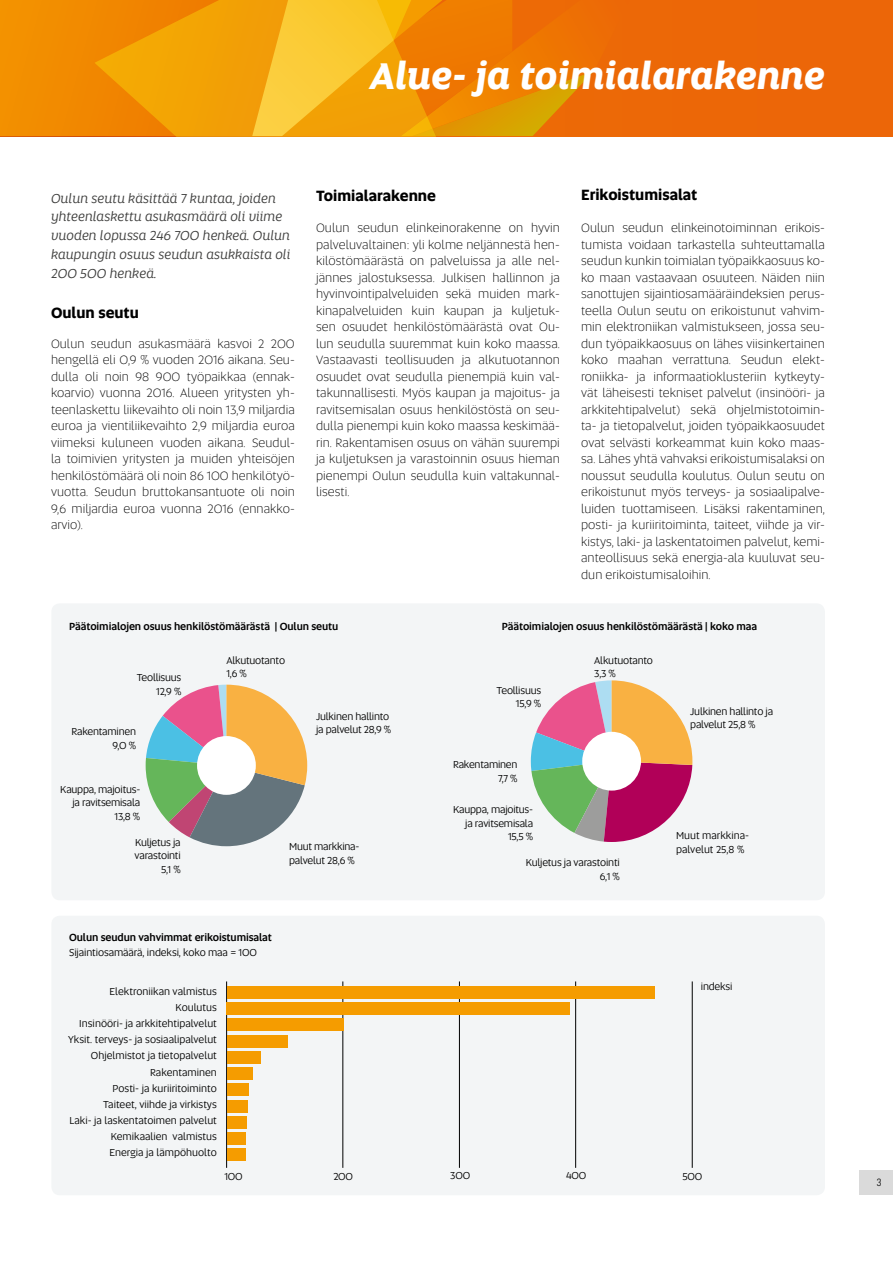
<style>
.page{position:relative;width:893px;height:1263px;background:#fff}
.page>*{position:absolute;margin:0;border:0;box-sizing:border-box;transform-origin:0 0}
.t1{font:italic 700 37.5px "Altis";color:#fff}
.t2{font:700 15px "Altis";color:#000}
.t3{font:italic 13.5px/18.8px "Altis";color:#3c3c3b}
.t4{font:300 12.75px/16.5px "Altis";letter-spacing:.005em;color:#000;text-align:justify}
.t5{font:10.5px/13.5px "Altis";letter-spacing:-.015em;color:#000;text-align:right}
.t6{font:500 10.5px "Altis";letter-spacing:-.01em;color:#000}
.t7{font:300 condensed 10.5px "Univers LT Std";color:#000}
</style>
<div class="page">
<div style="left:859px;top:1171px;width:34px;height:24px;background:#dadada"></div>
<div style="left:0;top:0;width:893px;height:136px;background:#ec6707"></div>
<svg style="left:0;top:0;width:595px;height:136px"></svg>
<svg style="left:94px;top:0;width:393px;height:136px;background:#f3a00d"></svg>
<div style="left:51px;top:603px;width:774px;height:297px;background:#f3f5f6;border-radius:9px"></div>
<svg style="left:531px;top:680px;width:161px;height:162px"></svg>
<svg style="left:146px;top:685px;width:161px;height:161px"></svg>
<div style="left:51px;top:916px;width:774px;height:279px;background:#f3f5f6;border-radius:9px"></div>
<div style="left:197px;top:736px;width:59px;height:59px;background:#fff;border-radius:50%"></div>
<div style="left:582px;top:732px;width:59px;height:58px;background:#fff;border-radius:50%"></div>
<hr style="left:226px;top:981px;width:1px;height:182px;background:#000">
<hr style="left:343px;top:981px;width:1px;height:182px;background:#000">
<hr style="left:459px;top:981px;width:1px;height:182px;background:#000">
<hr style="left:575px;top:981px;width:1px;height:182px;background:#000">
<hr style="left:692px;top:981px;width:1px;height:182px;background:#000">
<div style="left:227px;top:1132px;width:18px;height:13px;background:#f59c00"></div>
<div style="left:227px;top:986px;width:428px;height:12px;background:#f59c00"></div>
<div style="left:227px;top:1149px;width:18px;height:12px;background:#f59c00"></div>
<div style="left:227px;top:1067px;width:26px;height:12px;background:#f59c00"></div>
<div style="left:227px;top:1084px;width:22px;height:12px;background:#f59c00"></div>
<div style="left:227px;top:1051px;width:33px;height:12px;background:#f59c00"></div>
<div style="left:227px;top:1116px;width:20px;height:12px;background:#f59c00"></div>
<div style="left:227px;top:1019px;width:117px;height:12px;background:#f59c00"></div>
<div style="left:227px;top:1002px;width:343px;height:12px;background:#f59c00"></div>
<div style="left:227px;top:1035px;width:61px;height:12px;background:#f59c00"></div>
<div style="left:227px;top:1100px;width:21px;height:12px;background:#f59c00"></div>
<h1 class="t1" style="left:370px;top:48px;width:456px">Alue- ja toimialarakenne</h1>
<p class="t3" style="left:51px;top:188px;width:241px">Oulun seutu käsittää 7 kuntaa, joiden yhteenlaskettu asukasmäärä oli viime vuoden lopussa 246 700 henkeä. Oulun kaupungin osuus seudun asukkaista oli 200 500 henkeä.</p>
<p class="t2" style="left:51px;top:301px;width:89px">Oulun seutu</p>
<p class="t4" style="left:51px;top:335px;width:245px">Oulun seudun asukasmäärä kasvoi 2 200 hengellä eli 0,9 % vuoden 2016 aikana. Seu&shy;dulla oli noin 98 900 työpaikkaa (ennak&shy;koarvio) vuonna 2016. Alueen yritysten yh&shy;teenlaskettu liikevaihto oli noin 13,9 miljardia euroa ja vientiliikevaihto 2,9 miljardia euroa viimeksi kuluneen vuoden aikana. Seudul&shy;la toimivien yritysten ja muiden yhteisöjen henkilöstömäärä oli noin 86 100 henkilötyö&shy;vuotta. Seudun bruttokansantuote oli noin 9,6 miljardia euroa vuonna 2016 (ennakko&shy;arvio).</p>
<p class="t2" style="left:316px;top:184px;width:121px">Toimialarakenne</p>
<p class="t4" style="left:316px;top:219px;width:245px">Oulun seudun elinkeinorakenne on hyvin palveluvaltainen: yli kolme neljännestä hen&shy;kilöstömäärästä on palveluissa ja alle nel&shy;jännes jalostuksessa. Julkisen hallinnon ja hyvinvointipalveluiden sekä muiden mark&shy;kinapalveluiden kuin kaupan ja kuljetuk&shy;sen osuudet henkilöstömäärästä ovat Ou&shy;lun seudulla suuremmat kuin koko maassa.<br>Vastaavasti teollisuuden ja alkutuotannon osuudet ovat seudulla pienempiä kuin val&shy;takunnallisesti. Myös kaupan ja majoitus- ja ravitsemisalan osuus henkilöstöstä on seu&shy;dulla pienempi kuin koko maassa keskimää&shy;rin. Rakentamisen osuus on vähän suurempi ja kuljetuksen ja varastoinnin osuus hieman pienempi Oulun seudulla kuin valtakunnal&shy;lisesti.</p>
<p class="t2" style="left:581px;top:184px;width:118px">Erikoistumisalat</p>
<p class="t4" style="left:581px;top:219px;width:245px">Oulun seudun elinkeinotoiminnan erikois&shy;tumista voidaan tarkastella suhteuttamalla seudun kunkin toimialan työpaikkaosuus ko&shy;ko maan vastaavaan osuuteen. Näiden niin sanottujen sijaintiosamääräindeksien perus&shy;teella Oulun seutu on erikoistunut vahvim&shy;min elektroniikan valmistukseen, jossa seu&shy;dun työpaikkaosuus on lähes viisinkertainen koko maahan verrattuna. Seudun elekt&shy;roniikka- ja informaatioklusteriin kytkeyty&shy;vät läheisesti tekniset palvelut (insinööri- ja arkkitehtipalvelut) sekä ohjelmistotoimin&shy;ta- ja tietopalvelut, joiden työpaikkaosuudet ovat selvästi korkeammat kuin koko maas&shy;sa. Lähes yhtä vahvaksi erikoistumisalaksi on noussut seudulla koulutus. Oulun seutu on erikoistunut myös terveys- ja sosiaalipalve&shy;luiden tuottamiseen. Lisäksi rakentaminen, posti- ja kuriiritoiminta, taiteet, viihde ja vir&shy;kistys, laki- ja laskentatoimen palvelut, kemi&shy;anteollisuus sekä energia-ala kuuluvat seu&shy;dun erikoistumisaloihin.</p>
<p class="t6" style="left:69px;top:619px;width:271px">Päätoimialojen osuus henkilöstömäärästä | Oulun seutu</p>
<p class="t6" style="left:502px;top:619px;width:257px">Päätoimialojen osuus henkilöstömäärästä | koko maa</p>
<p class="t5" style="left:226px;top:653px;width:60px;text-align:left">Alkutuotanto<br>1,6 %</p>
<p class="t5" style="left:594px;top:653px;width:60px;text-align:left">Alkutuotanto<br>3,3 %</p>
<p class="t5" style="left:137px;top:671px;width:46px">Teollisuus<br>12,9 %</p>
<p class="t5" style="left:497px;top:683px;width:46px">Teollisuus<br>15,9 %</p>
<p class="t5" style="left:690px;top:704px;width:84px;text-align:left">Julkinen hallinto ja palvelut 25,8 %</p>
<p class="t5" style="left:316px;top:709px;width:77px;text-align:left">Julkinen hallinto ja palvelut 28,9 %</p>
<p class="t5" style="left:72px;top:725px;width:66px">Rakentaminen<br>9,0 %</p>
<p class="t5" style="left:60px;top:782px;width:82px">Kauppa, majoitus&shy;ja ravitsemisala<br>13,8 %</p>
<p class="t5" style="left:135px;top:835px;width:48px">Kuljetus ja varastointi<br>5,1 %</p>
<p class="t5" style="left:289px;top:839px;width:72px;text-align:left">Muut markkina&shy;palvelut 28,6 %</p>
<p class="t6" style="left:69px;top:929px;width:204px">Oulun seudun vahvimmat erikoistumisalat</p>
<p class="t5" style="left:69px;top:945px;width:189px">Sijaintiosamäärä, indeksi, koko maa = 100</p>
<p class="t5" style="left:68px;top:983px;width:150px;line-height:16.2px">Elektroniikan valmistus<br>Koulutus<br>Insinööri- ja arkkitehtipalvelut<br>Yksit. terveys- ja sosiaalipalvelut<br>Ohjelmistot ja tietopalvelut<br>Rakentaminen<br>Posti- ja kuriiritoiminto<br>Taiteet, viihde ja virkistys<br>Laki- ja laskentatoimen palvelut<br>Kemikaalien valmistus<br>Energia ja lämpöhuolto</p>
<p class="t5" style="left:453px;top:757px;width:66px">Rakentaminen<br>7,7 %</p>
<p class="t5" style="left:453px;top:803px;width:82px">Kauppa, majoitus&shy;ja ravitsemisala<br>15,5 %</p>
<p class="t5" style="left:526px;top:855px;width:95px">Kuljetus ja varastointi<br>6,1 %</p>
<p class="t5" style="left:676px;top:828px;width:75px;text-align:left">Muut markkina&shy;palvelut 25,8 %</p>
<p class="t5" style="left:701px;top:979px;width:33px">indeksi</p>
<p class="t5" style="left:225px;top:1169px;width:20px">100</p>
<p class="t5" style="left:333px;top:1169px;width:21px">200</p>
<p class="t5" style="left:450px;top:1169px;width:21px">300</p>
<p class="t5" style="left:566px;top:1169px;width:22px">400</p>
<p class="t5" style="left:682px;top:1169px;width:21px">500</p>
<p class="t7" style="left:877px;top:1175px;width:6px">3</p>
</div>
